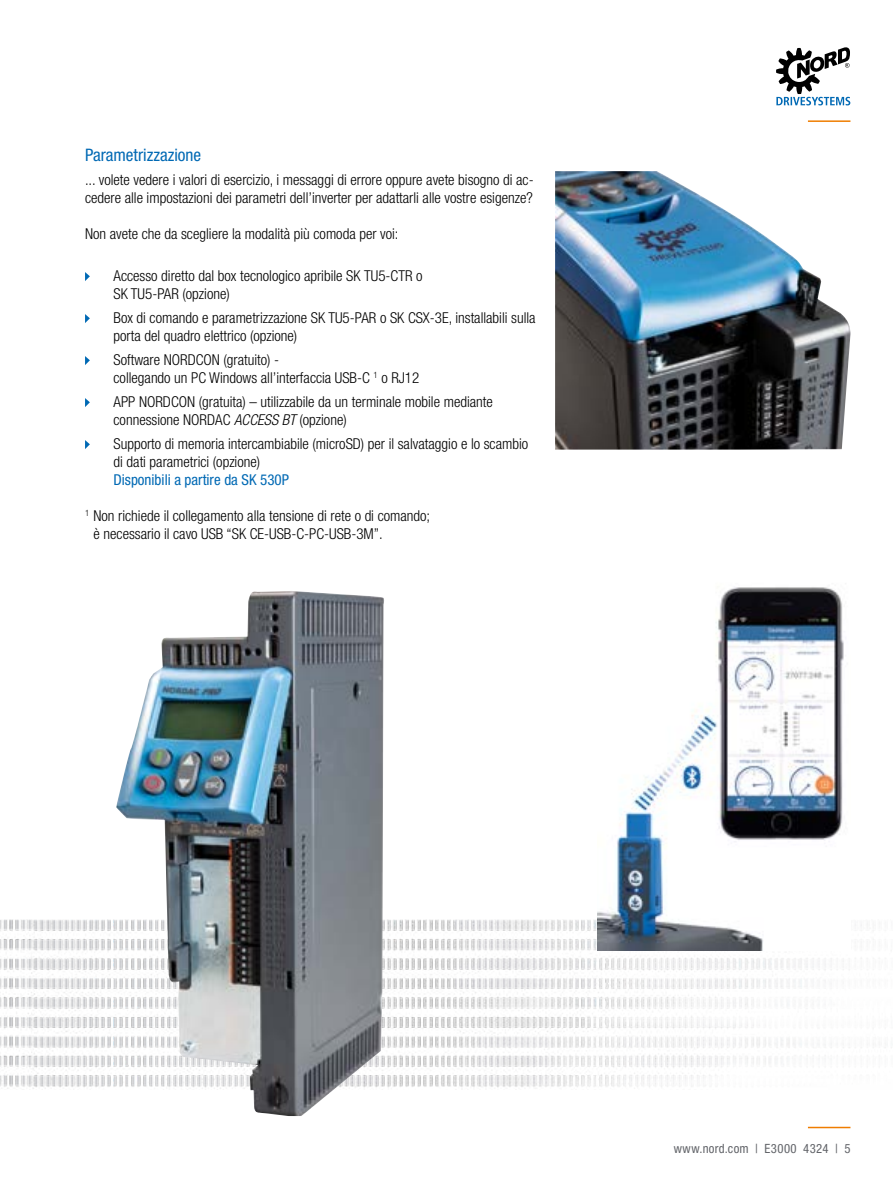
<style>
.page{position:relative;width:893px;height:1188px;background:#fff}
.page>*{position:absolute;margin:0;border:0;box-sizing:border-box;transform-origin:0 0}
.t1{font:condensed 17.25px "Helvetica Neue LT Pro";color:#0069b4}
.t2{font:300 condensed 15px/18px "Helvetica Neue LT Pro";color:#000}
.t3{font:condensed 15px "Helvetica Neue LT Pro";color:#0069b4}
.t4{font:condensed 12.75px "Helvetica Neue LT Pro";letter-spacing:.025em;color:#63656a}
.s1{font-style:italic}
</style>
<div class="page">
<hr style="left:808px;top:1127px;width:42px;height:1px;background:#ef7d00">
<hr style="left:808px;top:120px;width:42px;height:2px;background:#ef7d00">
<svg style="left:776px;top:47px;width:74px;height:58px"></svg>
<img style="left:0;top:919px;width:31px;height:170px">
<img style="left:387px;top:919px;width:499px;height:168px">
<img style="left:31px;top:919px;width:85px;height:170px">
<svg style="left:85px;top:272px;width:5px;height:9px"></svg>
<svg style="left:85px;top:314px;width:5px;height:9px"></svg>
<svg style="left:85px;top:356px;width:5px;height:9px"></svg>
<svg style="left:85px;top:398px;width:5px;height:9px"></svg>
<svg style="left:85px;top:440px;width:5px;height:9px"></svg>
<img style="left:116px;top:591px;width:269px;height:525px">
<img style="left:555px;top:171px;width:295px;height:279px">
<img style="left:597px;top:587px;width:253px;height:363px">
<p class="t1" style="left:85px;top:145px;width:118px">Parametrizzazione</p>
<p class="t2" style="left:85px;top:171px;width:450px">... volete vedere i valori di esercizio, i messaggi di errore oppure avete bisogno di ac&shy;cedere alle impostazioni dei parametri dell’inverter per adattarli alle vostre esigenze?</p>
<p class="t2" style="left:85px;top:225px;width:315px">Non avete che da scegliere la modalità più comoda per voi:</p>
<p class="t2" style="left:114px;top:267px;width:310px">Accesso diretto dal box tecnologico apribile SK TU5-CTR o<br>SK TU5-PAR (opzione)</p>
<p class="t2" style="left:114px;top:309px;width:424px">Box di comando e parametrizzazione SK TU5-PAR o SK CSX-3E, installabili sulla porta del quadro elettrico (opzione)</p>
<p class="t2" style="left:114px;top:351px;width:307px">Software NORDCON (gratuito) -<br>collegando un PC Windows all’interfaccia USB-C <sup>1</sup> o RJ12</p>
<p class="t2" style="left:114px;top:393px;width:381px">APP NORDCON (gratuita) – utilizzabile da un terminale mobile mediante connessione NORDAC <span class="s1">ACCESS BT</span> (opzione)</p>
<p class="t2" style="left:114px;top:435px;width:416px">Supporto di memoria intercambiabile (microSD) per il salvataggio e lo scambio di dati parametrici (opzione)</p>
<p class="t3" style="left:114px;top:471px;width:177px">Disponibili a partire da SK 530P</p>
<p class="t2" style="left:94px;top:507px;width:338px;text-indent:-9px"><sup>1</sup> Non richiede il collegamento alla tensione di rete o di comando; è necessario il cavo USB “SK CE-USB-C-PC-USB-3M”.</p>
<p class="t4" style="left:674px;top:1141px;width:178px">www.nord.com | E3000 4324 | 5</p>
</div>
